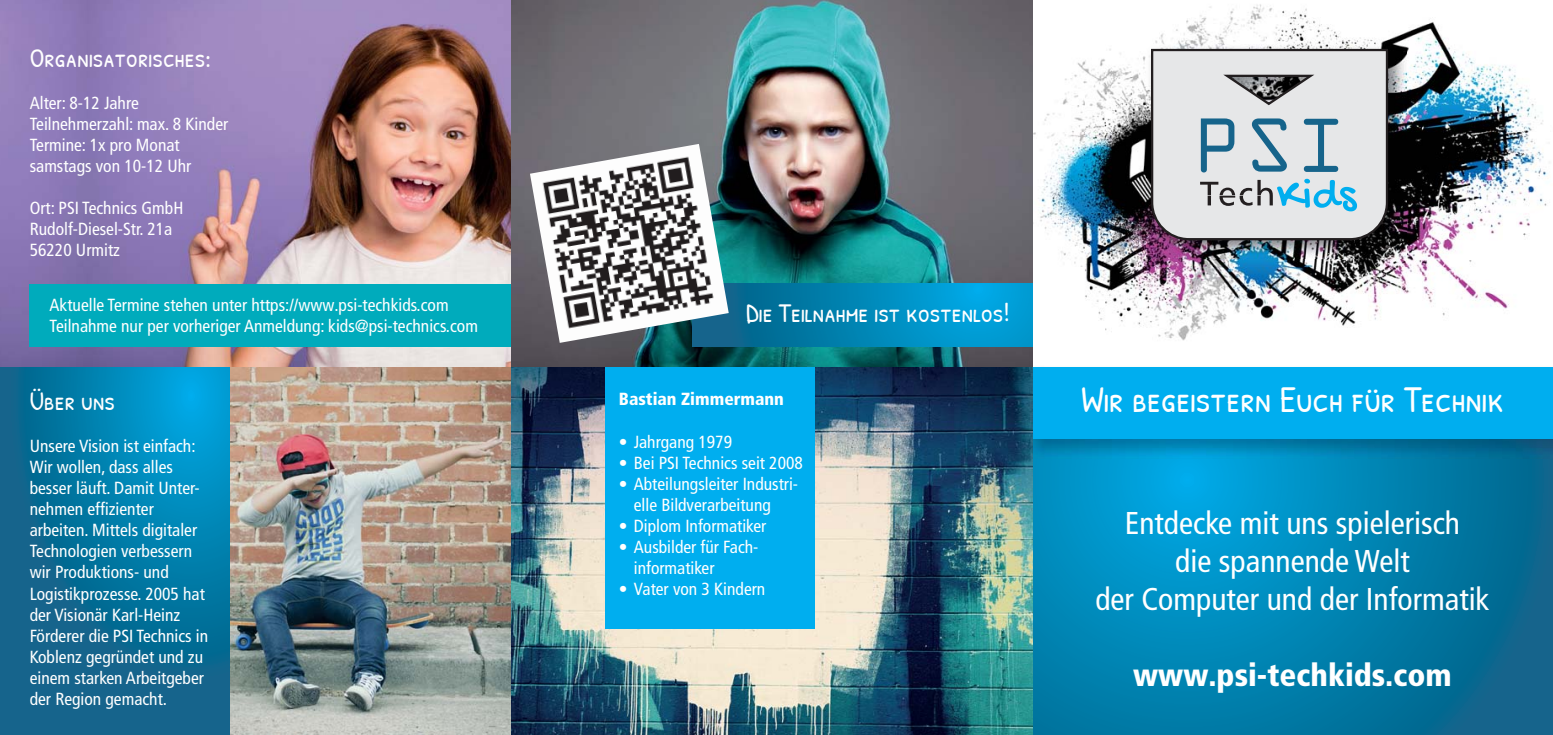
<style>
.page{position:relative;width:1553px;height:735px;background:#fff}
.page>*{position:absolute;margin:0;border:0;box-sizing:border-box;transform-origin:0 0}
.t1{font:36.75px "Patrick Hand SC";color:#fff}
.t2{font:condensed 31.5px/37.8px "Frutiger LT Pro";color:#fff;text-align:center}
.t3{font:900 condensed 31.5px "Frutiger LT Pro";color:#fff}
.t4{font:26.25px "Patrick Hand SC";color:#fff}
.t5{font:condensed 17.5px/21px "Frutiger LT Pro";color:#fff}
.t6{font:900 condensed 17.5px "Frutiger LT Pro";color:#fff}
</style>
<div class="page">
<svg style="left:1032px;top:458px;width:521px;height:276px;background:#0182b0"></svg>
<img style="left:1032px;top:438px;width:521px;height:20px">
<div style="left:1032px;top:367px;width:521px;height:71px;background:#00aeef"></div>
<img style="left:0;top:0;width:87px;height:367px">
<img style="left:1032px;top:0;width:516px;height:347px">
<img style="left:1147px;top:45px;width:259px;height:213px">
<svg style="left:1150px;top:48px;width:239px;height:193px;background:#454044"></svg>
<svg style="left:1152px;top:50px;width:235px;height:189px;background:#c9d1d6"></svg>
<img style="left:87px;top:0;width:945px;height:367px">
<img style="left:230px;top:367px;width:802px;height:367px">
<div style="left:30px;top:284px;width:481px;height:62px;background:#00abbc"></div>
<svg style="left:0;top:367px;width:230px;height:367px;background:#0875a1"></svg>
<div style="left:605px;top:367px;width:210px;height:261px;background:#00aeef"></div>
<svg style="left:692px;top:284px;width:340px;height:62px;background:#0088b9"></svg>
<img style="left:530px;top:144px;width:199px;height:198px">
<h3 class="t4" style="left:30px;top:39px;width:183px">Organisatorisches:</h3>
<p class="t5" style="left:30px;top:94px;width:200px">Alter: 8-12 Jahre<br>Teilnehmerzahl: max. 8 Kinder<br>Termine: 1x pro Monat samstags von 10-12 Uhr</p>
<p class="t5" style="left:30px;top:199px;width:155px">Ort: PSI Technics GmbH<br>Rudolf-Diesel-Str. 21a<br>56220 Urmitz</p>
<p class="t5" style="left:50px;top:296px;width:430px">Aktuelle Termine stehen unter https://www.psi-techkids.com<br>Teilnahme nur per vorheriger Anmeldung: kids@psi-technics.com</p>
<h3 class="t4" style="left:30px;top:382px;width:87px">Über uns</h3>
<p class="t5" style="left:30px;top:437px;width:180px">Unsere Vision ist einfach:<br>Wir wollen, dass alles besser läuft. Damit Unter&shy;nehmen effizienter arbeiten. Mittels digitaler<br>Technologien verbessern wir Produktions- und<br>Logistikprozesse. 2005 hat der Visionär Karl-Heinz<br>Förderer die PSI Technics in<br>Koblenz gegründet und zu einem starken Arbeitgeber der Region gemacht.</p>
<h3 class="t4" style="left:746px;top:295px;width:265px">Die Teilnahme ist kostenlos!</h3>
<p class="t6" style="left:619px;top:393px;width:167px">Bastian Zimmermann</p>
<p class="t5" style="left:619px;top:432px;width:115px">• Jahrgang 1979</p>
<p class="t5" style="left:619px;top:453px;width:185px">• Bei PSI Technics seit 2008</p>
<p class="t5" style="left:634px;top:474px;width:166px;text-indent:-15px">• Abteilungsleiter Industri&shy;elle Bildverarbeitung</p>
<p class="t5" style="left:619px;top:516px;width:149px">• Diplom Informatiker</p>
<p class="t5" style="left:634px;top:537px;width:126px;text-indent:-15px">• Ausbilder für Fach&shy;informatiker</p>
<p class="t5" style="left:619px;top:579px;width:148px">• Vater von 3 Kindern</p>
<h1 class="t1" style="left:1081px;top:374px;width:424px">Wir begeistern Euch für Technik</h1>
<h2 class="t2" style="left:1095px;top:507px;width:396px">Entdecke mit uns spielerisch<br>die spannende Welt<br>der Computer und der Informatik</h2>
<h2 class="t3" style="left:1133px;top:662px;width:320px">www.psi-techkids.com</h2>
</div>
